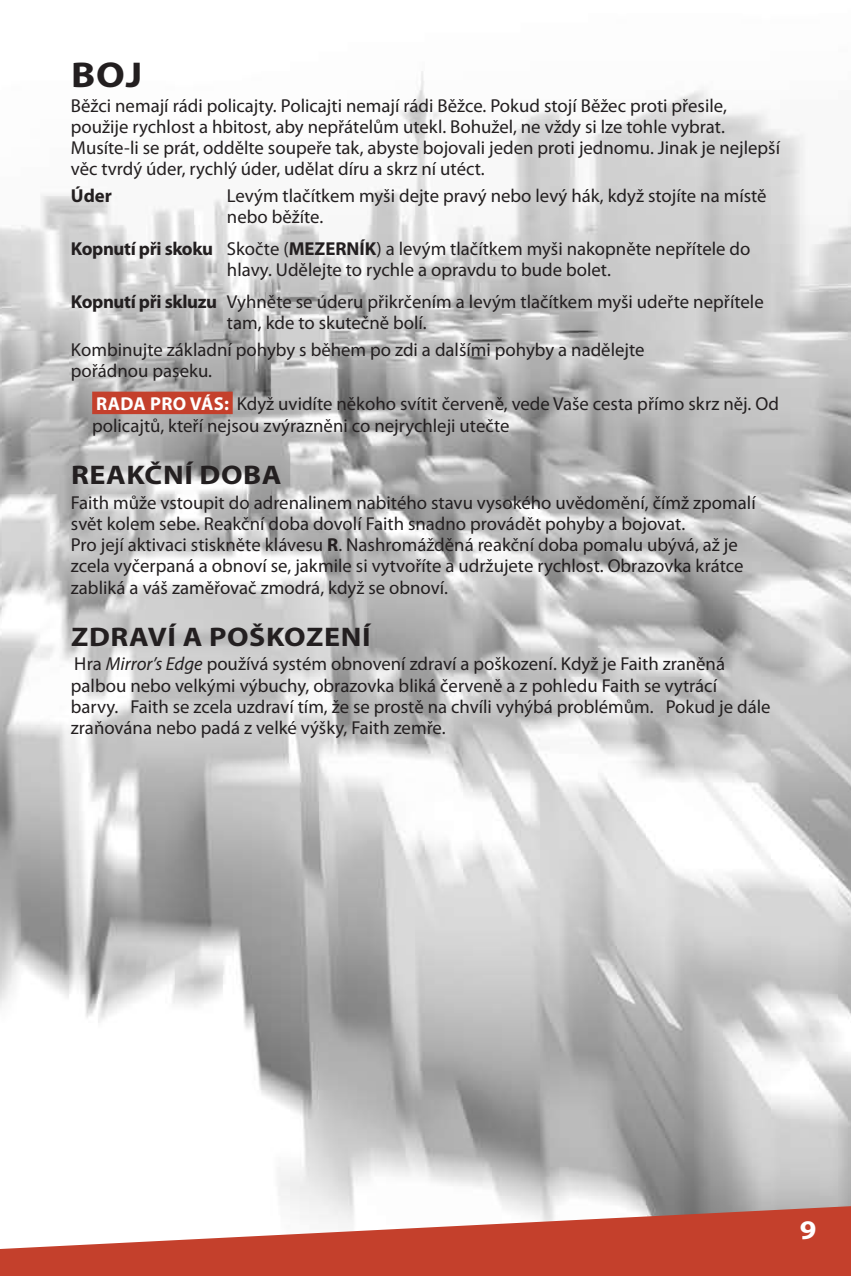
<style>
.page{position:relative;width:851px;height:1276px;background:#fff}
.page>*{position:absolute;margin:0;border:0;box-sizing:border-box;transform-origin:0 0}
.t1{font:700 36px "Myriad Pro";color:#231f20;scale:1.11 1}
.t2{font:700 27px "Myriad Pro";letter-spacing:.02em;color:#231f20;scale:1.11 1}
.t3{font:700 27px "Myriad Pro";color:#fff;scale:1.11 1}
.t4{font:18.75px/21.2px "Myriad Pro";color:#231f20}
.t5{font:700 18.75px "Myriad Pro";color:#231f20}
.s1{font-weight:400}
.s2{font-weight:700}
.s3{font-weight:700;color:#fff}
.s4{font-style:italic}
</style>
<div class="page">
<img style="left:0;top:71px;width:850px;height:1135px">
<svg style="left:0;top:1206px;width:850px;height:70px;fill:#c4402c"></svg>
<div style="left:92px;top:392px;width:141px;height:22px;background:#c4402c"></div>
<h1 class="t1" style="left:71px;top:51px;width:21px">BOJ</h1>
<p class="t4" style="left:71px;top:94px;width:710px">Běžci nemají rádi policajty. Policajti nemají rádi Běžce. Pokud stojí Běžec proti přesile, použije rychlost a hbitost, aby nepřátelům utekl. Bohužel, ne vždy si lze tohle vybrat.<br>Musíte-li se prát, oddělte soupeře tak, abyste bojovali jeden proti jednomu. Jinak je nejlepší věc tvrdý úder, rychlý úder, udělat díru a skrz ní utéct.</p>
<p class="t5" style="left:71px;top:183px;width:42px">Úder</p>
<p class="t4" style="left:227px;top:185px;width:541px">Levým tlačítkem myši dejte pravý nebo levý hák, když stojíte na místě nebo běžíte.</p>
<p class="t5" style="left:71px;top:236px;width:266px">Kopnutí při skoku <span class="s1">Skočte (</span>MEZERNÍK</p>
<p class="t4" style="left:227px;top:238px;width:525px;text-indent:149px">) a levým tlačítkem myši nakopněte nepřítele do hlavy. Udělejte to rychle a opravdu to bude bolet.</p>
<p class="t4" style="left:227px;top:291px;width:538px;text-indent:-156px"><span class="s2">Kopnutí při skluzu</span> Vyhněte se úderu přikrčením a levým tlačítkem myši udeřte nepřítele tam, kde to skutečně bolí.</p>
<p class="t4" style="left:71px;top:339px;width:575px">Kombinujte základní pohyby s během po zdi a dalšími pohyby a nadělejte pořádnou paseku.</p>
<p class="t4" style="left:92px;top:393px;width:688px"><span class="s3">Rada pro vás:</span> Když uvidíte někoho svítit červeně, vede Vaše cesta přímo skrz něj. Od policajtů, kteří nejsou zvýrazněni co nejrychleji utečte</p>
<h2 class="t2" style="left:71px;top:457px;width:17px">REAKČNÍ</h2>
<h2 class="t2" style="left:199px;top:457px;width:19px">DOBA</h2>
<p class="t4" style="left:71px;top:491px;width:686px">Faith může vstoupit do adrenalinem nabitého stavu vysokého uvědomění, čímž zpomalí svět kolem sebe. Reakční doba dovolí Faith snadno provádět pohyby a bojovat.<br>Pro její aktivaci stiskněte klávesu <span class="s2">R</span>. Nashromážděná reakční doba pomalu ubývá, až je zcela vyčerpaná a obnoví se, jakmile si vytvoříte a udržujete rychlost. Obrazovka krátce zabliká a váš zaměřovač zmodrá, když se obnoví.</p>
<h2 class="t2" style="left:71px;top:619px;width:271px">Zdraví a poškození</h2>
<p class="t4" style="left:71px;top:653px;width:701px">Hra <span class="s4">Mirror’s Edge</span> používá systém obnovení zdraví a poškození. Když je Faith zraněná palbou nebo velkými výbuchy, obrazovka bliká červeně a z pohledu Faith se vytrácí<br>barvy. Faith se zcela uzdraví tím, že se prostě na chvíli vyhýbá problémům. Pokud je dále zraňována nebo padá z velké výšky, Faith zemře.</p>
<h2 class="t3" style="left:799px;top:1212px;width:17px">9</h2>
</div>
